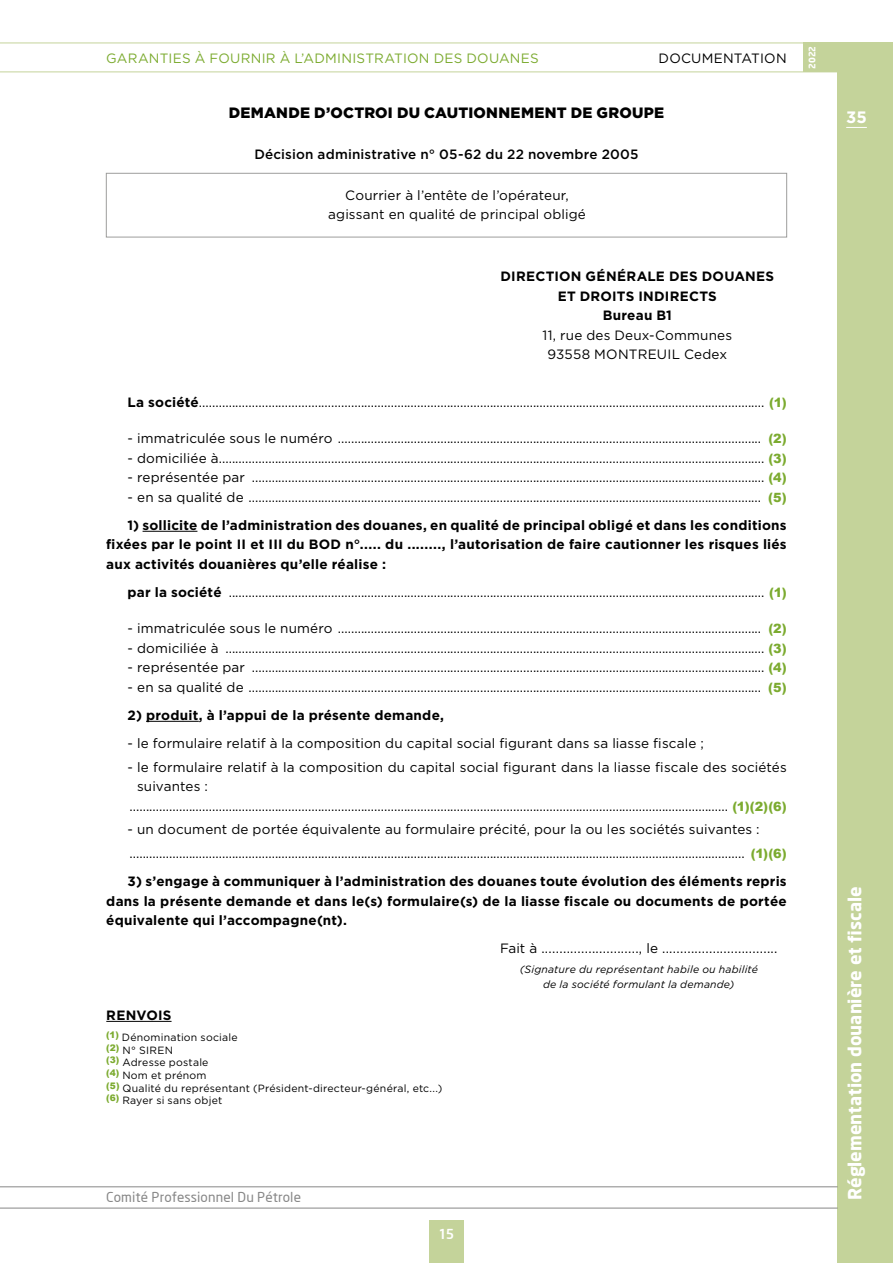
<style>
.page{position:relative;width:893px;height:1263px;background:#fff}
.page>*{position:absolute;margin:0;border:0;box-sizing:border-box;transform-origin:0 0}
.t1{font:700 18px "Neo Sans";color:#fff}
.t2{font:700 16.5px "Gotham";color:#fff}
.t3{font:900 15px "Gotham";letter-spacing:.015em;color:#000}
.t4{font:13.5px/19.5px "Gotham";letter-spacing:.01em;color:#000;text-align:center}
.t5{font:700 13.5px/19.5px "Gotham";letter-spacing:.015em;color:#000;text-align:justify}
.t6{font:500 13.5px "Gotham";letter-spacing:.01em;color:#000}
.t7{font:13.5px "Gotham";letter-spacing:.02em;color:#7cab30}
.t8{font:13.5px "Neo Sans";letter-spacing:.01em;color:#878787}
.t9{font:500 13.5px "Neo Sans";color:#fff}
.t10{font:10.5px/12.6px "Gotham";letter-spacing:.02em;color:#000}
.t11{font:italic 10.5px/15px "Gotham";letter-spacing:.015em;color:#000;text-align:center}
.t12{font:700 9px "Neo Sans";color:#fff}
.s1{font-weight:700}
.s2{font-family:"Arial";font-weight:900;font-size:12.75px;color:#7cab30}
</style>
<div class="page">
<div style="left:838px;top:71px;width:55px;height:1192px;background:#c4d39a"></div>
<div style="left:804px;top:43px;width:89px;height:29px;background:#c4d39a"></div>
<hr style="left:0;top:43px;width:893px;height:1px;background:#c4d39a">
<hr style="left:0;top:72px;width:893px;height:1px;background:#c4d39a">
<hr style="left:0;top:1186px;width:838px;height:1px;background:#878787">
<hr style="left:0;top:1208px;width:838px;height:1px;background:#878787">
<div style="left:429px;top:1220px;width:34px;height:43px;background:#c4d39a"></div>
<svg style="left:846px;top:127px;width:21px;height:1px"></svg>
<hr style="left:143px;top:531px;width:54px;height:1px;background:#000">
<hr style="left:146px;top:721px;width:53px;height:1px;background:#000">
<hr style="left:106px;top:1021px;width:66px;height:1px;background:#000">
<div style="left:106px;top:173px;width:681px;height:64px;border:1px solid #9d9d9c"></div>
<p class="t7" style="left:106px;top:49px;width:434px">GARANTIES À FOURNIR À L’ADMINISTRATION DES DOUANES</p>
<p class="t4" style="left:659px;top:48px;width:130px">DOCUMENTATION</p>
<p class="t12" style="left:806px;top:69px;width:25px;rotate:-90deg">2022</p>
<p class="t3" style="left:229px;top:103px;width:437px">DEMANDE D’OCTROI DU CAUTIONNEMENT DE GROUPE</p>
<p class="t2" style="left:846px;top:106px;width:22px">35</p>
<p class="t6" style="left:254px;top:145px;width:386px">Décision administrative n° 05-62 du 22 novembre 2005</p>
<p class="t4" style="left:328px;top:185px;width:259px">Courrier à l’entête de l’opérateur, agissant en qualité de principal obligé</p>
<p class="t5" style="left:500px;top:267px;width:275px;text-align:center">DIRECTION GÉNÉRALE DES DOUANES<br>ET DROITS INDIRECTS<br>Bureau B1</p>
<p class="t4" style="left:543px;top:325px;width:191px">11, rue des Deux-Communes<br>93558 MONTREUIL Cedex</p>
<p class="t4" style="left:128px;top:392px;width:661px"><span class="s1">La société</span>........................................................................................................................................................................... <span class="s2">(1)</span></p>
<p class="t4" style="left:128px;top:429px;width:661px">- immatriculée sous le numéro ................................................................................................................................ <span class="s2">(2)</span></p>
<p class="t4" style="left:128px;top:448px;width:661px">- domiciliée à..................................................................................................................................................................... <span class="s2">(3)</span></p>
<p class="t4" style="left:128px;top:468px;width:661px">- représentée par ........................................................................................................................................................... <span class="s2">(4)</span></p>
<p class="t4" style="left:128px;top:487px;width:661px">- en sa qualité de ........................................................................................................................................................... <span class="s2">(5)</span></p>
<p class="t5" style="left:106px;top:515px;width:682px;text-indent:21px">1) sollicite de l’administration des douanes, en qualité de principal obligé et dans les conditions fixées par le point II et III du BOD n°..... du ........, l’autorisation de faire cautionner les risques liés aux activités douanières qu’elle réalise :</p>
<p class="t4" style="left:128px;top:582px;width:661px"><span class="s1">par la société</span> .................................................................................................................................................................. <span class="s2">(1)</span></p>
<p class="t4" style="left:128px;top:619px;width:661px">- immatriculée sous le numéro ................................................................................................................................ <span class="s2">(2)</span></p>
<p class="t4" style="left:128px;top:638px;width:661px">- domiciliée à ................................................................................................................................................................... <span class="s2">(3)</span></p>
<p class="t4" style="left:128px;top:658px;width:661px">- représentée par ........................................................................................................................................................... <span class="s2">(4)</span></p>
<p class="t4" style="left:128px;top:677px;width:661px">- en sa qualité de ........................................................................................................................................................... <span class="s2">(5)</span></p>
<p class="t5" style="left:128px;top:705px;width:318px">2) produit, à l’appui de la présente demande,</p>
<p class="t4" style="left:128px;top:733px;width:578px">- le formulaire relatif à la composition du capital social figurant dans sa liasse fiscale ;</p>
<p class="t4" style="left:128px;top:757px;width:661px">- le formulaire relatif à la composition du capital social figurant dans la liasse fiscale des sociétés</p>
<p class="t4" style="left:137px;top:776px;width:72px">suivantes :</p>
<p class="t4" style="left:129px;top:796px;width:659px">..................................................................................................................................................................................... <span class="s2">(1)(2)(6)</span></p>
<p class="t4" style="left:128px;top:817px;width:661px;line-height:23.7px;text-align:left">- un document de portée équivalente au formulaire précité, pour la ou les sociétés suivantes : .......................................................................................................................................................................................... <span class="s2">(1)(6)</span></p>
<p class="t5" style="left:106px;top:872px;width:682px;text-indent:21px">3) s’engage à communiquer à l’administration des douanes toute évolution des éléments repris dans la présente demande et dans le(s) formulaire(s) de la liasse fiscale ou documents de portée équivalente qui l’accompagne(nt).</p>
<p class="t4" style="left:500px;top:938px;width:279px">Fait à ..........................., le ................................</p>
<p class="t11" style="left:520px;top:961px;width:240px">(Signature du représentant habile ou habilité de la société formulant la demande)</p>
<p class="t5" style="left:106px;top:1005px;width:67px">RENVOIS</p>
<p class="t10" style="left:106px;top:1031px;width:338px"><sup>(1)</sup> Dénomination sociale<br><sup>(2)</sup> N° SIREN<br><sup>(3)</sup> Adresse postale<br><sup>(4)</sup> Nom et prénom<br><sup>(5)</sup> Qualité du représentant (Président-directeur-général, etc...) <sup>(6)</sup> Rayer si sans objet</p>
<p class="t8" style="left:106px;top:1189px;width:196px">Comité Professionnel Du Pétrole</p>
<p class="t9" style="left:438px;top:1226px;width:17px">15</p>
<h1 class="t1" style="left:843px;top:1200px;width:315px;rotate:-90deg">Réglementation douanière et fiscale</h1>
</div>
